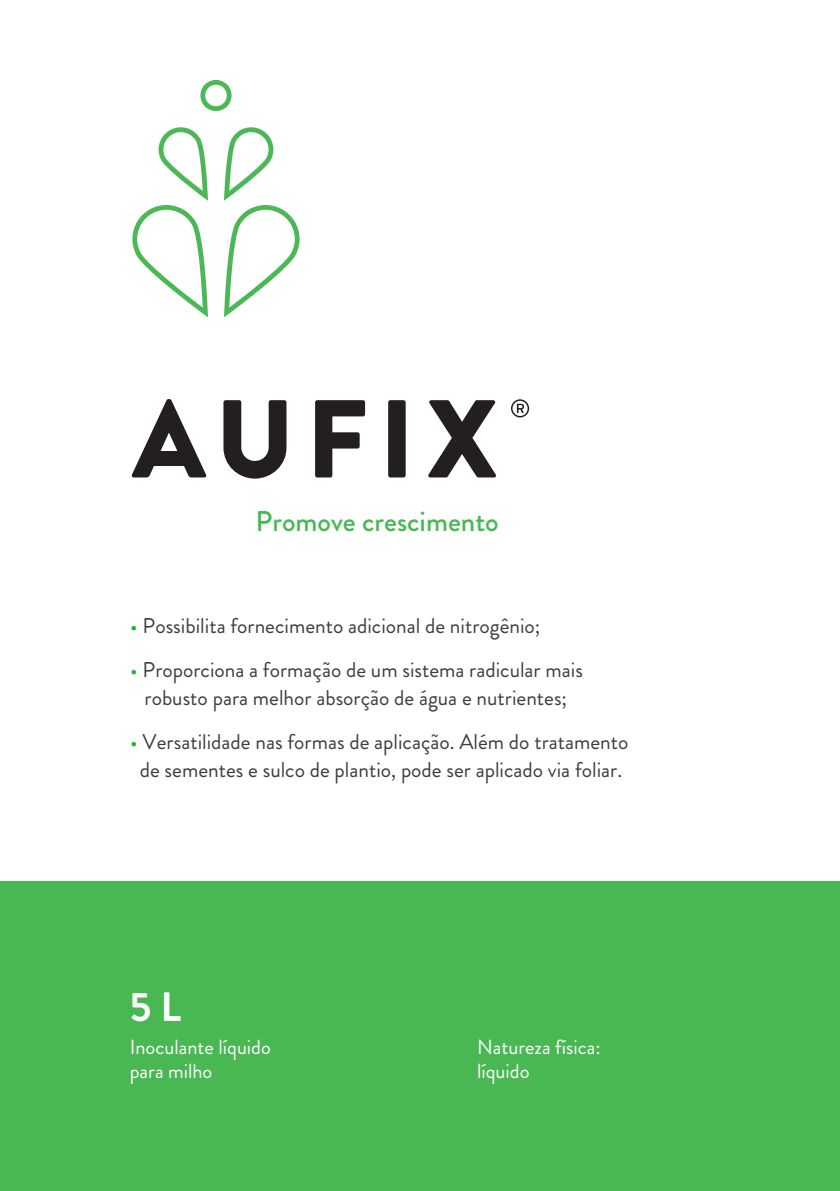
<style>
.page{position:relative;width:840px;height:1191px;background:#fff}
.page>*{position:absolute;margin:0;border:0;box-sizing:border-box;transform-origin:0 0}
.t1{font:700 41px "Brandon Grotesque";color:#fff}
.t2{font:500 28.6px "Brandon Grotesque";color:#49b853}
.t3{font:21.4px/28.2px "Brandon Grotesque";color:#3e3e3f;text-align:center}
.t4{font:20.4px/24.6px "Brandon Grotesque";color:#fff}
.s1{color:#2baf32}
</style>
<div class="page">
<div style="left:0;top:881px;width:839px;height:310px;background:#49b853"></div>
<svg style="left:131px;top:399px;width:75px;height:78px"></svg>
<svg style="left:223px;top:400px;width:63px;height:78px"></svg>
<svg style="left:315px;top:400px;width:50px;height:77px"></svg>
<div style="left:388px;top:400px;width:17px;height:77px;background:#231f20;border-radius:2px"></div>
<svg style="left:428px;top:400px;width:68px;height:77px"></svg>
<svg style="left:511px;top:399px;width:18px;height:18px"></svg>
<svg style="left:224px;top:127px;width:75px;height:190px"></svg>
<svg style="left:132px;top:127px;width:76px;height:190px"></svg>
<svg style="left:200px;top:80px;width:31px;height:31px"></svg>
<h2 class="t2" style="left:255px;top:501px;width:245px">Promove crescimento</h2>
<p class="t3" style="left:130px;top:611px;width:411px"><span class="s1">•</span> Possibilita fornecimento adicional de nitrogênio;</p>
<p class="t3" style="left:130px;top:655px;width:454px"><span class="s1">•</span> Proporciona a formação de um sistema radicular mais robusto para melhor absorção de água e nutrientes;</p>
<p class="t3" style="left:130px;top:728px;width:499px"><span class="s1">•</span> Versatilidade nas formas de aplicação. Além do tratamento de sementes e sulco de plantio, pode ser aplicado via foliar.</p>
<h1 class="t1" style="left:130px;top:978px;width:53px">5 L</h1>
<p class="t4" style="left:130px;top:1034px;width:143px">Inoculante líquido para milho</p>
<p class="t4" style="left:476px;top:1034px;width:125px">Natureza física: líquido</p>
</div>
